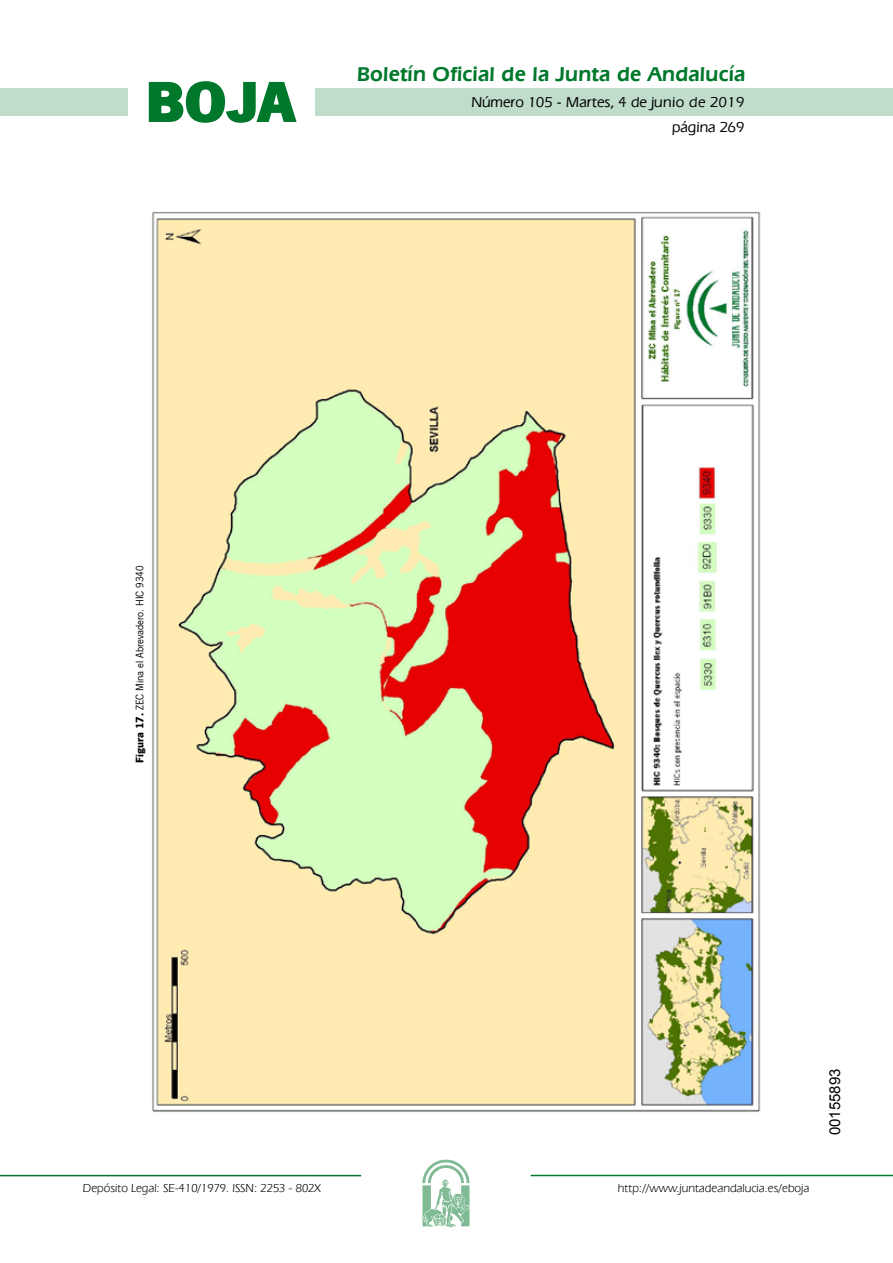
<style>
.page{position:relative;width:893px;height:1263px;background:#fff}
.page>*{position:absolute;margin:0;border:0;box-sizing:border-box;transform-origin:0 0}
.t1{font:700 57.75px "News Got T";color:#00782c;scale:1.14 1}
.t2{font:600 21px "Eras IT Cby BT";letter-spacing:.01em;color:#00782c}
.t3{font:500 15px/24.5px "Eras IT Cby BT";color:#000;text-align:right}
.t4{font:15px "Arial";color:#000}
.t5{font:12px "Eras IT Cby BT";color:#000}
.t6{font:11.25px "News Got T";color:#000}
.s1{font-weight:700}
</style>
<div class="page">
<div style="left:315px;top:88px;width:577px;height:28px;background:#bfddca"></div>
<div style="left:0;top:88px;width:128px;height:28px;background:#bfddca"></div>
<hr style="left:0;top:1175px;width:361px;height:1px;background:#00782c">
<svg style="left:422px;top:1159px;width:47px;height:68px"></svg>
<hr style="left:531px;top:1175px;width:361px;height:1px;background:#00782c">
<svg style="left:148px;top:81px;width:149px;height:42px"></svg>
<img style="left:152px;top:212px;width:609px;height:900px">
<h1 class="t1" style="left:145px;top:68px;width:133px">BOJA</h1>
<h2 class="t2" style="left:357px;top:62px;width:390px">Boletín Oficial de la Junta de Andalucía</h2>
<p class="t3" style="left:471px;top:90px;width:274px">Número 105 - Martes, 4 de junio de 2019 página 269</p>
<p class="t6" style="left:133px;top:763px;width:199px;rotate:-90deg"><span class="s1">Figura 17.</span> ZEC Mina el Abrevadero. HIC 9340</p>
<p class="t5" style="left:83px;top:1181px;width:239px">Depósito Legal: SE-410/1979. ISSN: 2253 - 802X</p>
<p class="t5" style="left:618px;top:1181px;width:193px">http://www.juntadeandalucia.es/eboja</p>
<p class="t4" style="left:825px;top:1135px;width:68px;rotate:-90deg">00155893</p>
</div>
